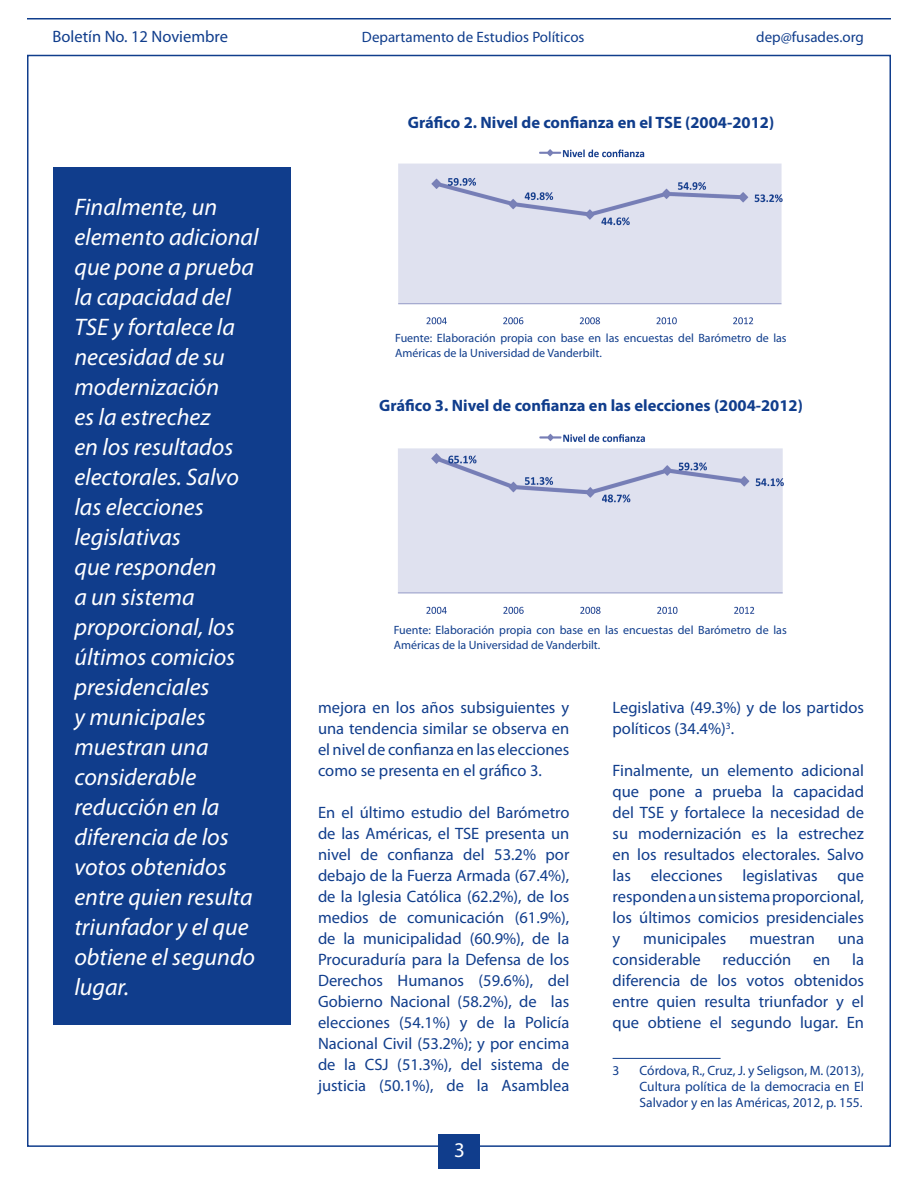
<style>
.page{position:relative;width:918px;height:1188px;background:#fff}
.page>*{position:absolute;margin:0;border:0;box-sizing:border-box;transform-origin:0 0}
.t1{font:italic 24px/30px "Myriad Pro";color:#fff}
.t2{font:21px "Myriad Pro";color:#fff}
.t3{font:16.5px/21px "Myriad Pro";color:#103d8c;text-align:justify}
.t4{font:700 16.5px "Myriad Pro";color:#103d8c}
.t5{font:15px "Myriad Pro";color:#103d8c}
.t6{font:13.5px/16.2px "Myriad Pro";color:#103d8c;text-align:justify}
.t7{font:12px/15px "Myriad Pro";color:#103d8c}
</style>
<div class="page">
<hr style="left:27px;top:18px;width:864px;height:1px;background:#103d8c">
<div style="left:438px;top:1134px;width:42px;height:34px;background:#103d8c"></div>
<hr style="left:613px;top:1058px;width:108px;height:1px;background:#103d8c">
<img style="left:398px;top:149px;width:385px;height:176px">
<img style="left:398px;top:433px;width:386px;height:181px">
<div style="left:53px;top:167px;width:238px;height:858px;background:#103d8c"></div>
<p class="t3" style="left:52px;top:26px;width:177px">Boletín No. 12 Noviembre</p>
<p class="t5" style="left:362px;top:28px;width:224px">Departamento de Estudios Políticos</p>
<p class="t5" style="left:756px;top:28px;width:109px">dep@fusades.org</p>
<p class="t1" style="left:74px;top:192px;width:186px">Finalmente, un elemento adicional que pone a prueba la capacidad del<br>TSE y fortalece la necesidad de su modernización<br>es la estrechez<br>en los resultados electorales. Salvo las elecciones legislativas<br>que responden<br>a un sistema proporcional, los últimos comicios presidenciales<br>y municipales muestran una considerable reducción en la diferencia de los votos obtenidos entre quien resulta triunfador y el que obtiene el segundo lugar.</p>
<p class="t4" style="left:408px;top:112px;width:368px">Gráfico 2. Nivel de confianza en el TSE (2004-2012)</p>
<p class="t7" style="left:395px;top:330px;width:393px">Fuente: Elaboración propia con base en las encuestas del Barómetro de las<br>Américas de la Universidad de Vanderbilt.</p>
<p class="t4" style="left:379px;top:395px;width:425px">Gráfico 3. Nivel de confianza en las elecciones (2004-2012)</p>
<p class="t7" style="left:394px;top:622px;width:394px">Fuente: Elaboración propia con base en las encuestas del Barómetro de las<br>Américas de la Universidad de Vanderbilt.</p>
<p class="t3" style="left:318px;top:697px;width:253px">mejora en los años subsiguientes y una tendencia similar se observa en el nivel de confianza en las elecciones como se presenta en el gráfico 3.</p>
<p class="t3" style="left:318px;top:802px;width:253px">En el último estudio del Barómetro de las Américas, el TSE presenta un nivel de confianza del 53.2% por debajo de la Fuerza Armada (67.4%), de la Iglesia Católica (62.2%), de los medios de comunicación (61.9%), de la municipalidad (60.9%), de la Procuraduría para la Defensa de los Derechos Humanos (59.6%), del Gobierno Nacional (58.2%), de las elecciones (54.1%) y de la Policía Nacional Civil (53.2%); y por encima de la CSJ (51.3%), del sistema de justicia (50.1%), de la Asamblea</p>
<p class="t2" style="left:454px;top:1137px;width:12px">3</p>
<p class="t3" style="left:613px;top:697px;width:253px">Legislativa (49.3%) y de los partidos políticos (34.4%)<sup>3</sup>.</p>
<p class="t3" style="left:613px;top:760px;width:253px">Finalmente, un elemento adicional que pone a prueba la capacidad del TSE y fortalece la necesidad de su modernización es la estrechez en los resultados electorales. Salvo las elecciones legislativas que responden a un sistema proporcional, los últimos comicios presidenciales y</p>
<p class="t3" style="left:643px;top:928px;width:85px">municipales</p>
<p class="t3" style="left:749px;top:928px;width:67px">muestran</p>
<p class="t3" style="left:838px;top:928px;width:28px">una</p>
<p class="t3" style="left:613px;top:949px;width:90px">considerable</p>
<p class="t3" style="left:723px;top:949px;width:70px">reducción</p>
<p class="t3" style="left:813px;top:949px;width:19px">en</p>
<p class="t3" style="left:613px;top:949px;width:253px;text-indent:240px">la diferencia de los votos obtenidos entre quien resulta triunfador y el que obtiene el segundo lugar. En</p>
<p class="t6" style="left:613px;top:1062px;width:8px">3</p>
<p class="t6" style="left:640px;top:1062px;width:226px">Córdova, R., Cruz, J. y Seligson, M. (2013), Cultura política de la democracia en El Salvador y en las Américas, 2012, p. 155.</p>
</div>
